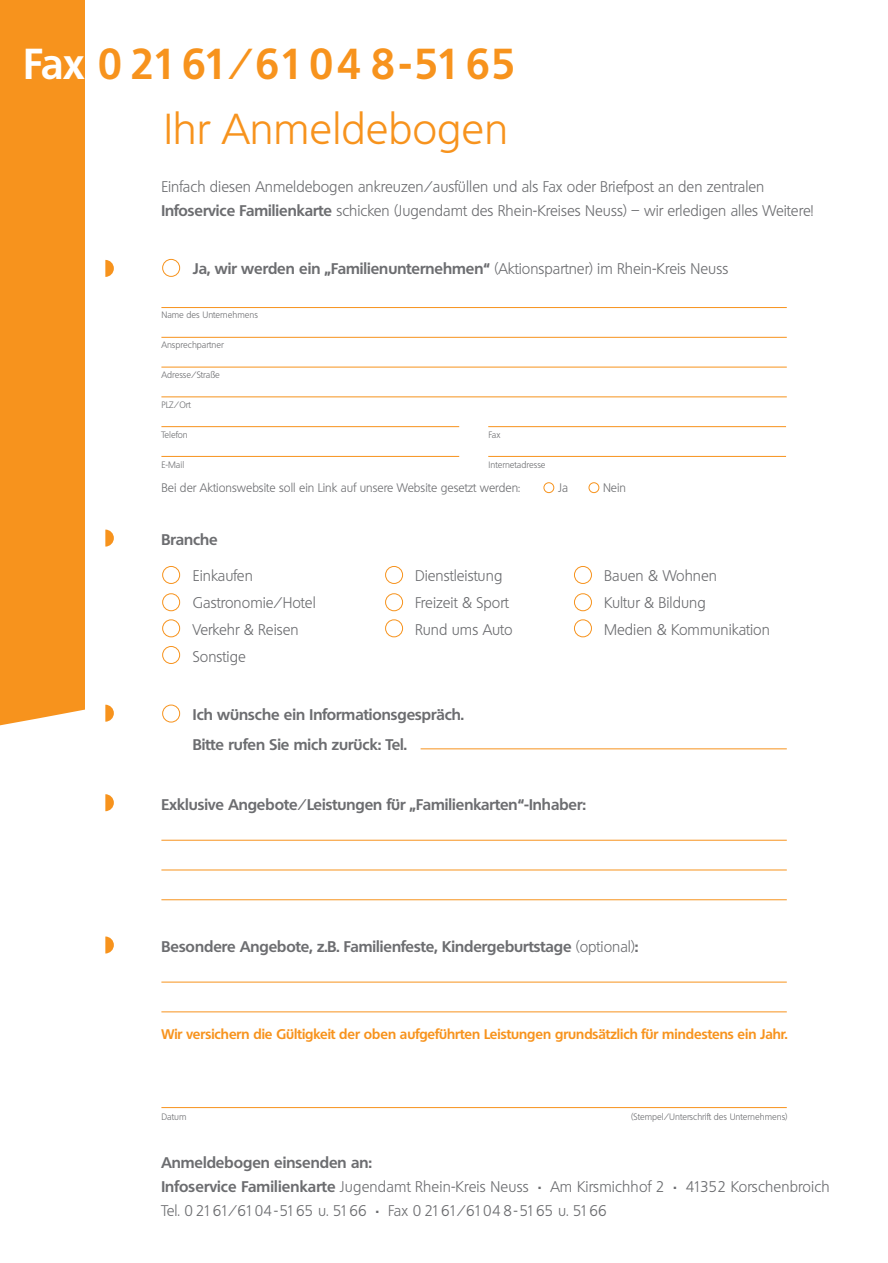
<style>
.page{position:relative;width:888px;height:1263px;background:#fff}
.page>*{position:absolute;margin:0;border:0;box-sizing:border-box;transform-origin:0 0}
.t1{font:700 42px "Quebec";letter-spacing:.03em;color:#f7931d;scale:.95 1}
.t2{font:300 42px "Quebec";color:#f7931d;scale:1.04 1}
.t3{font:300 15px/24px "Quebec";color:#6c6d70}
.t4{font:700 15px/30px "Quebec";color:#6c6d70}
.t5{font:700 13.5px "Quebec";color:#f7931d}
.t6{font:300 12px "Quebec";color:#6c6d70}
.t7{font:300 9px "Quebec";color:#6c6d70}
.s1{color:#fff}
.s2{font-weight:700}
.s3{font-weight:300}
</style>
<div class="page">
<div style="left:0;top:289px;width:84px;height:437px;background:#f7931d"></div>
<div style="left:0;top:0;width:84px;height:289px;background:#f7931d"></div>
<hr style="left:161px;top:307px;width:625px;height:1px;background:#f7931d">
<hr style="left:161px;top:337px;width:625px;height:1px;background:#f7931d">
<hr style="left:161px;top:367px;width:625px;height:1px;background:#f7931d">
<hr style="left:161px;top:396px;width:625px;height:1px;background:#f7931d">
<hr style="left:161px;top:426px;width:298px;height:1px;background:#f7931d">
<hr style="left:161px;top:456px;width:298px;height:1px;background:#f7931d">
<div style="left:162px;top:566px;width:18px;height:18px;border:1px solid #f7931d;border-radius:50%"></div>
<div style="left:162px;top:593px;width:18px;height:18px;border:1px solid #f7931d;border-radius:50%"></div>
<div style="left:162px;top:619px;width:18px;height:18px;border:1px solid #f7931d;border-radius:50%"></div>
<div style="left:385px;top:566px;width:18px;height:18px;border:1px solid #f7931d;border-radius:50%"></div>
<div style="left:385px;top:593px;width:18px;height:18px;border:1px solid #f7931d;border-radius:50%"></div>
<div style="left:385px;top:619px;width:18px;height:18px;border:1px solid #f7931d;border-radius:50%"></div>
<div style="left:574px;top:566px;width:18px;height:18px;border:1px solid #f7931d;border-radius:50%"></div>
<div style="left:574px;top:593px;width:18px;height:18px;border:1px solid #f7931d;border-radius:50%"></div>
<div style="left:574px;top:619px;width:18px;height:18px;border:1px solid #f7931d;border-radius:50%"></div>
<hr style="left:420px;top:748px;width:366px;height:1px;background:#f7931d">
<hr style="left:161px;top:840px;width:625px;height:1px;background:#f7931d">
<hr style="left:161px;top:869px;width:625px;height:1px;background:#f7931d">
<hr style="left:161px;top:899px;width:625px;height:1px;background:#f7931d">
<hr style="left:161px;top:981px;width:625px;height:1px;background:#f7931d">
<hr style="left:161px;top:1011px;width:625px;height:1px;background:#f7931d">
<hr style="left:161px;top:1107px;width:625px;height:1px;background:#f7931d">
<svg style="left:105px;top:936px;width:9px;height:17px"></svg>
<svg style="left:105px;top:704px;width:9px;height:17px"></svg>
<svg style="left:105px;top:529px;width:9px;height:17px"></svg>
<svg style="left:105px;top:260px;width:9px;height:17px"></svg>
<div style="left:162px;top:259px;width:18px;height:18px;border:1px solid #f7931d;border-radius:50%"></div>
<div style="left:543px;top:482px;width:11px;height:11px;border:1px solid #f7931d;border-radius:50%"></div>
<div style="left:588px;top:482px;width:11px;height:11px;border:1px solid #f7931d;border-radius:50%"></div>
<hr style="left:488px;top:426px;width:298px;height:1px;background:#f7931d">
<div style="left:162px;top:646px;width:18px;height:18px;border:1px solid #f7931d;border-radius:50%"></div>
<hr style="left:488px;top:456px;width:298px;height:1px;background:#f7931d">
<svg style="left:105px;top:794px;width:9px;height:17px"></svg>
<div style="left:162px;top:704px;width:18px;height:18px;border:1px solid #f7931d;border-radius:50%"></div>
<p class="t1" style="left:24px;top:36px;width:519px"><span class="s1">Fax</span> 0 2161/6104 8-5165</p>
<h1 class="t2" style="left:164px;top:102px;width:332px">Ihr Anmeldebogen</h1>
<p class="t3" style="left:161px;top:175px;width:653px">Einfach diesen Anmeldebogen ankreuzen/ausfüllen und als Fax oder Briefpost an den zentralen<br><span class="s2">Infoservice Familienkarte</span> schicken (Jugendamt des Rhein-Kreises Neuss) – wir erledigen alles Weitere!</p>
<p class="t4" style="left:193px;top:253px;width:536px">Ja, wir werden ein „Familienunternehmen“ <span class="s3">(Aktionspartner) im Rhein-Kreis Neuss</span></p>
<p class="t7" style="left:161px;top:309px;width:98px">Name des Unternehmens</p>
<p class="t7" style="left:161px;top:339px;width:64px">Ansprechpartner</p>
<p class="t7" style="left:161px;top:369px;width:60px">Adresse/Straße</p>
<p class="t7" style="left:161px;top:399px;width:31px">PLZ/Ort</p>
<p class="t7" style="left:161px;top:429px;width:28px">Telefon</p>
<p class="t7" style="left:488px;top:429px;width:13px">Fax</p>
<p class="t7" style="left:161px;top:459px;width:24px">E-Mail</p>
<p class="t7" style="left:488px;top:459px;width:59px">Internetadresse</p>
<p class="t6" style="left:161px;top:480px;width:360px">Bei der Aktionswebsite soll ein Link auf unsere Website gesetzt werden:</p>
<p class="t6" style="left:558px;top:480px;width:11px">Ja</p>
<p class="t6" style="left:603px;top:480px;width:25px">Nein</p>
<p class="t4" style="left:161px;top:524px;width:58px">Branche</p>
<p class="t3" style="left:193px;top:563px;width:61px">Einkaufen</p>
<p class="t3" style="left:415px;top:563px;width:89px">Dienstleistung</p>
<p class="t3" style="left:604px;top:563px;width:114px">Bauen &amp; Wohnen</p>
<p class="t3" style="left:193px;top:590px;width:124px">Gastronomie/Hotel</p>
<p class="t3" style="left:415px;top:590px;width:95px">Freizeit &amp; Sport</p>
<p class="t3" style="left:604px;top:590px;width:103px">Kultur &amp; Bildung</p>
<p class="t3" style="left:193px;top:617px;width:107px">Verkehr &amp; Reisen</p>
<p class="t3" style="left:415px;top:617px;width:99px">Rund ums Auto</p>
<p class="t3" style="left:604px;top:617px;width:167px">Medien &amp; Kommunikation</p>
<p class="t3" style="left:193px;top:644px;width:54px">Sonstige</p>
<p class="t4" style="left:193px;top:699px;width:272px">Ich wünsche ein Informationsgespräch.<br>Bitte rufen Sie mich zurück: Tel.</p>
<p class="t4" style="left:161px;top:789px;width:426px">Exklusive Angebote/Leistungen für „Familienkarten“-Inhaber:</p>
<p class="t4" style="left:161px;top:931px;width:478px">Besondere Angebote, z.B. Familienfeste, Kindergeburtstage <span class="s3">(optional)</span>:</p>
<p class="t5" style="left:161px;top:1025px;width:627px">Wir versichern die Gültigkeit der oben aufgeführten Leistungen grundsätzlich für mindestens ein Jahr.</p>
<p class="t7" style="left:161px;top:1111px;width:27px">Datum</p>
<p class="t7" style="left:631px;top:1111px;width:158px">(Stempel/Unterschrift des Unternehmens)</p>
<p class="t3" style="left:161px;top:1151px;width:669px"><span class="s2">Anmeldebogen einsenden an:<br>Infoservice Familienkarte</span> Jugendamt Rhein-Kreis Neuss <span class="s2">•</span> Am Kirsmichhof 2 <span class="s2">•</span> 41352 Korschenbroich<br>Tel. 0 2161/6104-5165 u. 5166 <span class="s2">•</span> Fax 0 2161/6104 8-5165 u. 5166</p>
</div>
